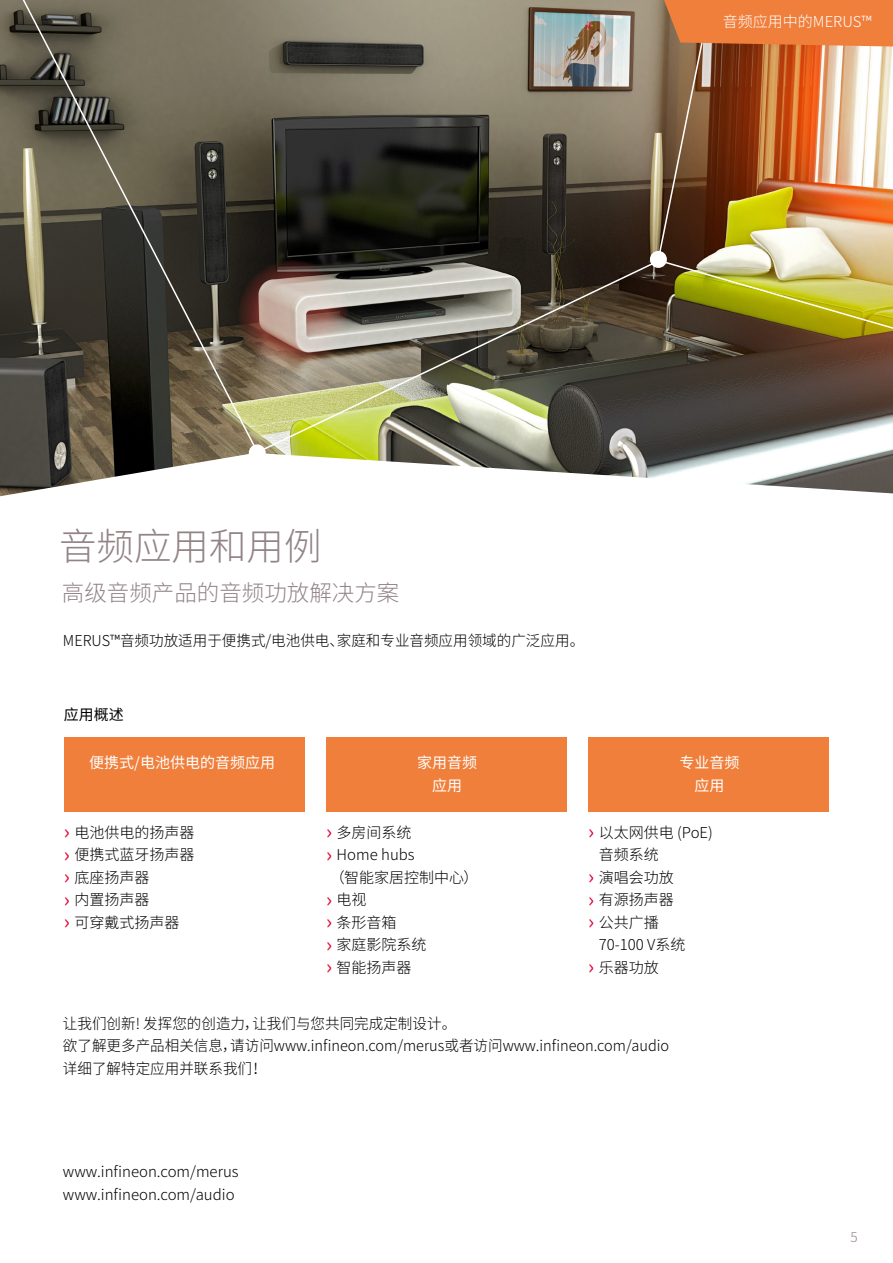
<style>
.page{position:relative;width:893px;height:1263px;background:#fff}
.page>*{position:absolute;margin:0;border:0;box-sizing:border-box;transform-origin:0 0}
.t1{font:300 37.5px "Source Han Sans SC";color:#938386}
.t2{font:300 22.5px "Source Han Sans SC";color:#938386}
.t3{font:300 15px/22.5px "Source Han Sans SC";color:#000}
.t4{font:15px/22.5px "Source Han Sans SC";color:#fff;text-align:center}
.t5{font:300 15px "Source Han Sans SC";color:#fff}
.t6{font:15px "Source Han Sans SC";color:#000}
.t7{font:300 13.5px "Source Han Sans SC";color:#938386}
.s1{font-family:"Source Sans Pro";font-weight:400;font-size:22.5px;color:#e40134}
</style>
<div class="page">
<img style="left:261px;top:0;width:632px;height:453px">
<svg style="left:0;top:453px;width:893px;height:44px"></svg>
<div style="left:249px;top:444px;width:17px;height:17px;background:#fff;border-radius:50%"></div>
<svg style="left:1px;top:0;width:260px;height:457px;background:#555042"></svg>
<img style="left:256px;top:258px;width:406px;height:196px">
<div style="left:650px;top:251px;width:17px;height:17px;background:#fff;border-radius:50%"></div>
<div style="left:64px;top:737px;width:241px;height:75px;background:#f07f3c"></div>
<div style="left:326px;top:737px;width:241px;height:75px;background:#f07f3c"></div>
<div style="left:588px;top:737px;width:241px;height:75px;background:#f07f3c"></div>
<img style="left:657px;top:0;width:236px;height:346px">
<p class="t5" style="left:723px;top:13px;width:150px">音频应用中的MERUS™</p>
<h1 class="t1" style="left:59px;top:525px;width:264px">音频应用和用例</h1>
<h2 class="t2" style="left:62px;top:580px;width:339px">高级音频产品的音频功放解决方案</h2>
<p class="t3" style="left:63px;top:630px;width:523px">MERUS™音频功放适用于便携式/电池供电、家庭和专业音频应用领域的广泛应用。</p>
<p class="t6" style="left:64px;top:706px;width:61px">应用概述</p>
<p class="t4" style="left:89px;top:752px;width:187px">便携式/电池供电的音频应用</p>
<p class="t4" style="left:417px;top:752px;width:61px">家用音频应用</p>
<p class="t4" style="left:679px;top:752px;width:61px">专业音频应用</p>
<p class="t3" style="left:64px;top:821px;width:132px"><span class="s1">›</span> 电池供电的扬声器<span class="s1">›</span> 便携式蓝牙扬声器<span class="s1">›</span> 底座扬声器<br><span class="s1">›</span> 内置扬声器<br><span class="s1">›</span> 可穿戴式扬声器</p>
<p class="t3" style="left:326px;top:821px;width:154px"><span class="s1">›</span> 多房间系统<br><span class="s1">›</span> Home hubs<br>（智能家居控制中心）<span class="s1">›</span> 电视<br><span class="s1">›</span> 条形音箱<br><span class="s1">›</span> 家庭影院系统<br><span class="s1">›</span> 智能扬声器</p>
<p class="t3" style="left:588px;top:821px;width:126px"><span class="s1">›</span> 以太网供电 (PoE)</p>
<p class="t3" style="left:599px;top:844px;width:61px">音频系统</p>
<p class="t3" style="left:588px;top:866px;width:87px"><span class="s1">›</span> 演唱会功放</p>
<p class="t3" style="left:588px;top:889px;width:87px"><span class="s1">›</span> 有源扬声器</p>
<p class="t3" style="left:588px;top:911px;width:72px"><span class="s1">›</span> 公共广播</p>
<p class="t3" style="left:599px;top:934px;width:88px">70-100 V系统</p>
<p class="t3" style="left:588px;top:956px;width:72px"><span class="s1">›</span> 乐器功放</p>
<p class="t3" style="left:63px;top:1012px;width:608px">让我们创新! 发挥您的创造力，让我们与您共同完成定制设计。<br>欲了解更多产品相关信息，请访问www.infineon.com/merus或者访问www.infineon.com/audio详细了解特定应用并联系我们！</p>
<p class="t3" style="left:63px;top:1161px;width:177px">www.infineon.com/merus www.infineon.com/audio</p>
<p class="t7" style="left:850px;top:1229px;width:9px">5</p>
</div>
